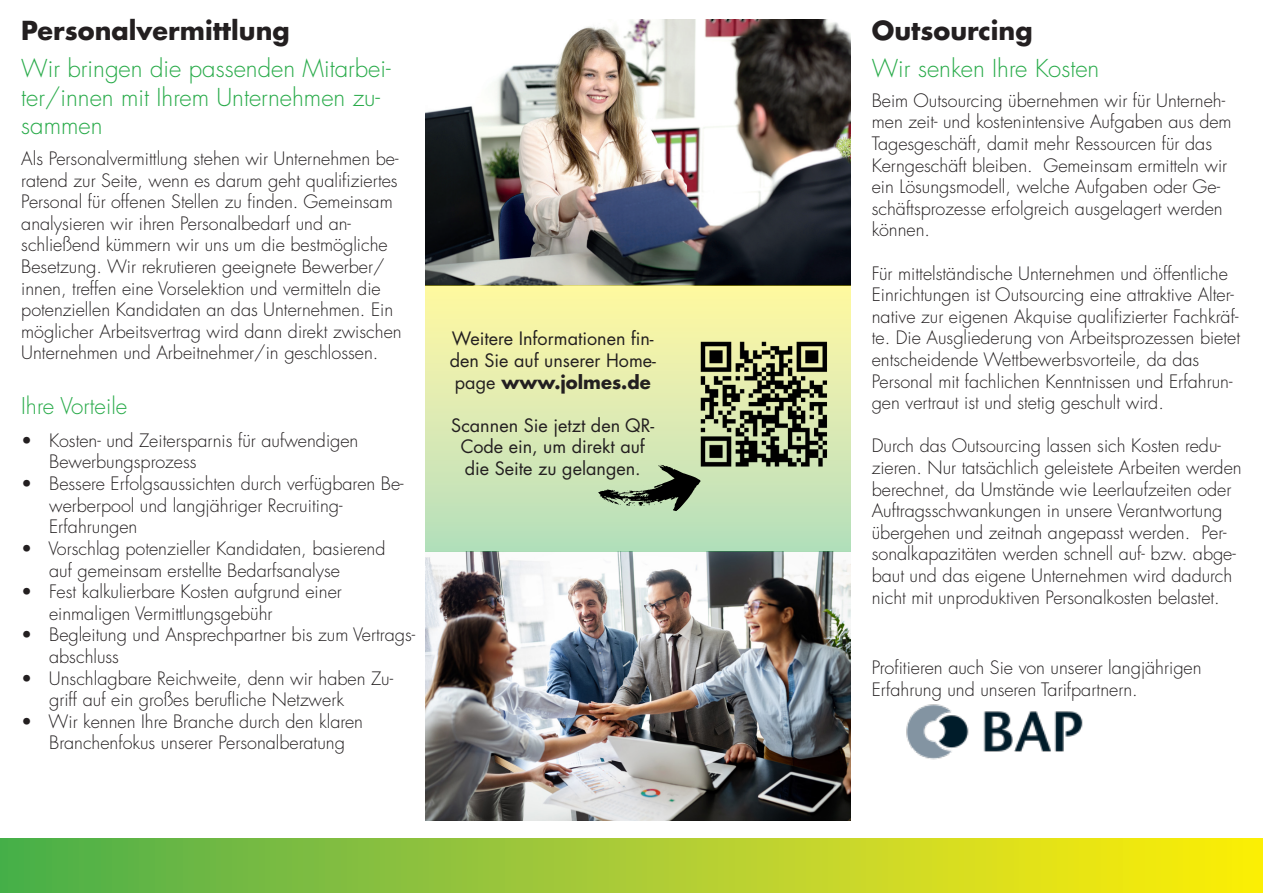
<style>
.page{position:relative;width:1263px;height:893px;background:#fff}
.page>*{position:absolute;margin:0;border:0;box-sizing:border-box;transform-origin:0 0}
.t1{font:700 25.5px "Futura LT Pro";color:#231f20}
.t2{font:300 24px/28.8px "Futura LT Pro";color:#29ab4a}
.t3{font:300 22.5px "Futura LT Pro";color:#29ab4a}
.t4{font:300 18px/21.6px "Futura LT Pro";color:#231f20}
.t5{font:18px/21.6px "Futura LT Pro";color:#231f20}
.s1{font-weight:700}
</style>
<div class="page">
<div style="left:0;top:839px;width:1263px;height:54px;background:linear-gradient(to right,#4fad52,#ffed0f)"></div>
<img style="left:425px;top:19px;width:425px;height:267px">
<img style="left:425px;top:551px;width:425px;height:269px">
<div style="left:425px;top:286px;width:425px;height:265px;background:linear-gradient(to bottom,#fff8a4,#b6debe)"></div>
<img style="left:693px;top:334px;width:136px;height:140px">
<svg style="left:597px;top:436px;width:108px;height:106px;background:#abc49e"></svg>
<img style="left:906px;top:705px;width:177px;height:55px">
<p class="t1" style="left:21px;top:11px;width:270px">Personalvermittlung</p>
<p class="t1" style="left:872px;top:11px;width:162px">Outsourcing</p>
<p class="t2" style="left:21px;top:54px;width:371px">Wir bringen die passenden Mitarbei-</p>
<p class="t2" style="left:872px;top:54px;width:229px">Wir senken Ihre Kosten</p>
<p class="t2" style="left:21px;top:83px;width:360px">ter/innen mit Ihrem Unternehmen zu&shy;sammen</p>
<p class="t4" style="left:872px;top:89px;width:361px">Beim Outsourcing übernehmen wir für Unterneh&shy;men zeit- und kostenintensive Aufgaben aus dem Tagesgeschäft, damit mehr Ressourcen für das Kerngeschäft bleiben. Gemeinsam ermitteln wir ein Lösungsmodell, welche Aufgaben oder Ge&shy;schäftsprozesse erfolgreich ausgelagert werden können.</p>
<p class="t4" style="left:872px;top:262px;width:370px">Für mittelständische Unternehmen und öffentliche Einrichtungen ist Outsourcing eine attraktive Alter&shy;native zur eigenen Akquise qualifizierter Fachkräf&shy;te. Die Ausgliederung von Arbeitsprozessen bietet entscheidende Wettbewerbsvorteile, da das Personal mit fachlichen Kenntnissen und Erfahrun&shy;gen vertraut ist und stetig geschult wird.</p>
<p class="t4" style="left:872px;top:435px;width:371px">Durch das Outsourcing lassen sich Kosten redu&shy;zieren. Nur tatsächlich geleistete Arbeiten werden berechnet, da Umstände wie Leerlaufzeiten oder Auftragsschwankungen in unsere Verantwortung übergehen und zeitnah angepasst werden. Per&shy;sonalkapazitäten werden schnell auf- bzw. abge&shy;baut und das eigene Unternehmen wird dadurch nicht mit unproduktiven Personalkosten belastet.</p>
<p class="t4" style="left:21px;top:148px;width:382px">Als Personalvermittlung stehen wir Unternehmen be&shy;ratend zur Seite, wenn es darum geht qualifiziertes Personal für offenen Stellen zu finden. Gemeinsam analysieren wir ihren Personalbedarf und an&shy;schließend kümmern wir uns um die bestmögliche Besetzung. Wir rekrutieren geeignete Bewerber/ innen, treffen eine Vorselektion und vermitteln die potenziellen Kandidaten an das Unternehmen. Ein möglicher Arbeitsvertrag wird dann direkt zwischen Unternehmen und Arbeitnehmer/in geschlossen.</p>
<p class="t5" style="left:450px;top:328px;width:208px">Weitere Informationen fin&shy;den Sie auf unserer Home&shy;page <span class="s1">www.jolmes.de</span></p>
<p class="t5" style="left:451px;top:414px;width:205px;text-align:center">Scannen Sie jetzt den QR-<br>Code ein, um direkt auf die Seite zu gelangen.</p>
<p class="t3" style="left:21px;top:391px;width:108px">Ihre Vorteile</p>
<p class="t4" style="left:21px;top:430px;width:339px">• Kosten- und Zeitersparnis für aufwendigen</p>
<p class="t4" style="left:49px;top:451px;width:149px">Bewerbungsprozess</p>
<p class="t4" style="left:21px;top:473px;width:384px">• Bessere Erfolgsaussichten durch verfügbaren Be-</p>
<p class="t4" style="left:49px;top:494px;width:295px">werberpool und langjähriger Recruiting-</p>
<p class="t4" style="left:49px;top:516px;width:90px">Erfahrungen</p>
<p class="t4" style="left:21px;top:538px;width:366px">• Vorschlag potenzieller Kandidaten, basierend</p>
<p class="t4" style="left:49px;top:559px;width:292px">auf gemeinsam erstellte Bedarfsanalyse</p>
<p class="t4" style="left:21px;top:581px;width:322px">• Fest kalkulierbare Kosten aufgrund einer</p>
<p class="t4" style="left:49px;top:602px;width:225px">einmaligen Vermittlungsgebühr</p>
<p class="t4" style="left:21px;top:624px;width:395px">• Begleitung und Ansprechpartner bis zum Vertrags-</p>
<p class="t4" style="left:49px;top:646px;width:71px">abschluss</p>
<p class="t4" style="left:21px;top:667px;width:373px">• Unschlagbare Reichweite, denn wir haben Zu-</p>
<p class="t4" style="left:49px;top:689px;width:296px">griff auf ein großes berufliche Netzwerk</p>
<p class="t4" style="left:21px;top:710px;width:343px">• Wir kennen Ihre Branche durch den klaren</p>
<p class="t4" style="left:49px;top:732px;width:297px">Branchenfokus unserer Personalberatung</p>
<p class="t4" style="left:872px;top:657px;width:331px">Profitieren auch Sie von unserer langjährigen</p>
<p class="t4" style="left:872px;top:678px;width:268px">Erfahrung und unseren Tarifpartnern.</p>
</div>
